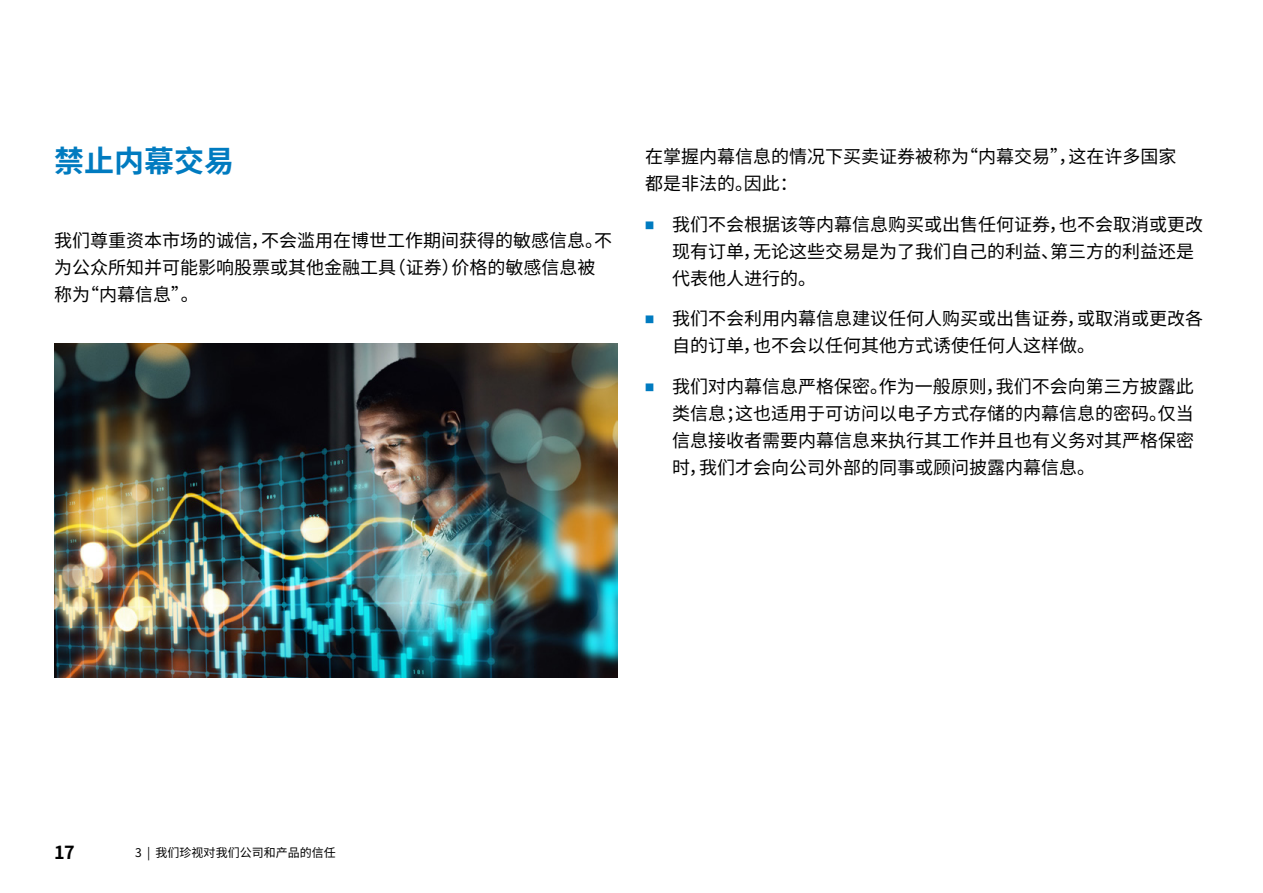
<style>
.page{position:relative;width:1263px;height:893px;background:#fff}
.page>*{position:absolute;margin:0;border:0;box-sizing:border-box;transform-origin:0 0}
.t1{font:700 30px "Noto Sans SC";color:#007bc0}
.t2{font:18px/27px "Noto Sans SC";color:#000}
.t3{font:700 18px "Noto Sans SC";color:#000}
.t4{font:12px "Noto Sans SC";color:#000}
.s1{font-family:"Bosch Sans";color:#007bc0}
</style>
<div class="page">
<img style="left:54px;top:343px;width:564px;height:335px">
<h1 class="t1" style="left:54px;top:144px;width:181px">禁止内幕交易</h1>
<p class="t2" style="left:54px;top:227px;width:559px">我们尊重资本市场的诚信，不会滥用在博世工作期间获得的敏感信息。不为公众所知并可能影响股票或其他金融工具（证券）价格的敏感信息被称为“内幕信息”。</p>
<p class="t2" style="left:645px;top:143px;width:533px">在掌握内幕信息的情况下买卖证券被称为“内幕交易”，这在许多国家都是非法的。因此：</p>
<p class="t2" style="left:672px;top:211px;width:532px;text-indent:-27px"><span class="s1">◾</span> 我们不会根据该等内幕信息购买或出售任何证券，也不会取消或更改现有订单，无论这些交易是为了我们自己的利益、第三方的利益还是代表他人进行的。</p>
<p class="t2" style="left:672px;top:305px;width:532px;text-indent:-27px"><span class="s1">◾</span> 我们不会利用内幕信息建议任何人购买或出售证券，或取消或更改各自的订单，也不会以任何其他方式诱使任何人这样做。</p>
<p class="t2" style="left:672px;top:373px;width:523px;text-align:justify;text-indent:-27px"><span class="s1">◾</span> 我们对内幕信息严格保密。作为一般原则，我们不会向第三方披露此类信息；这也适用于可访问以电子方式存储的内幕信息的密码。仅当信息接收者需要内幕信息来执行其工作并且也有义务对其严格保密时，我们才会向公司外部的同事或顾问披露内幕信息。</p>
<p class="t3" style="left:54px;top:842px;width:22px">17</p>
<p class="t4" style="left:135px;top:846px;width:202px">3 | 我们珍视对我们公司和产品的信任</p>
</div>
